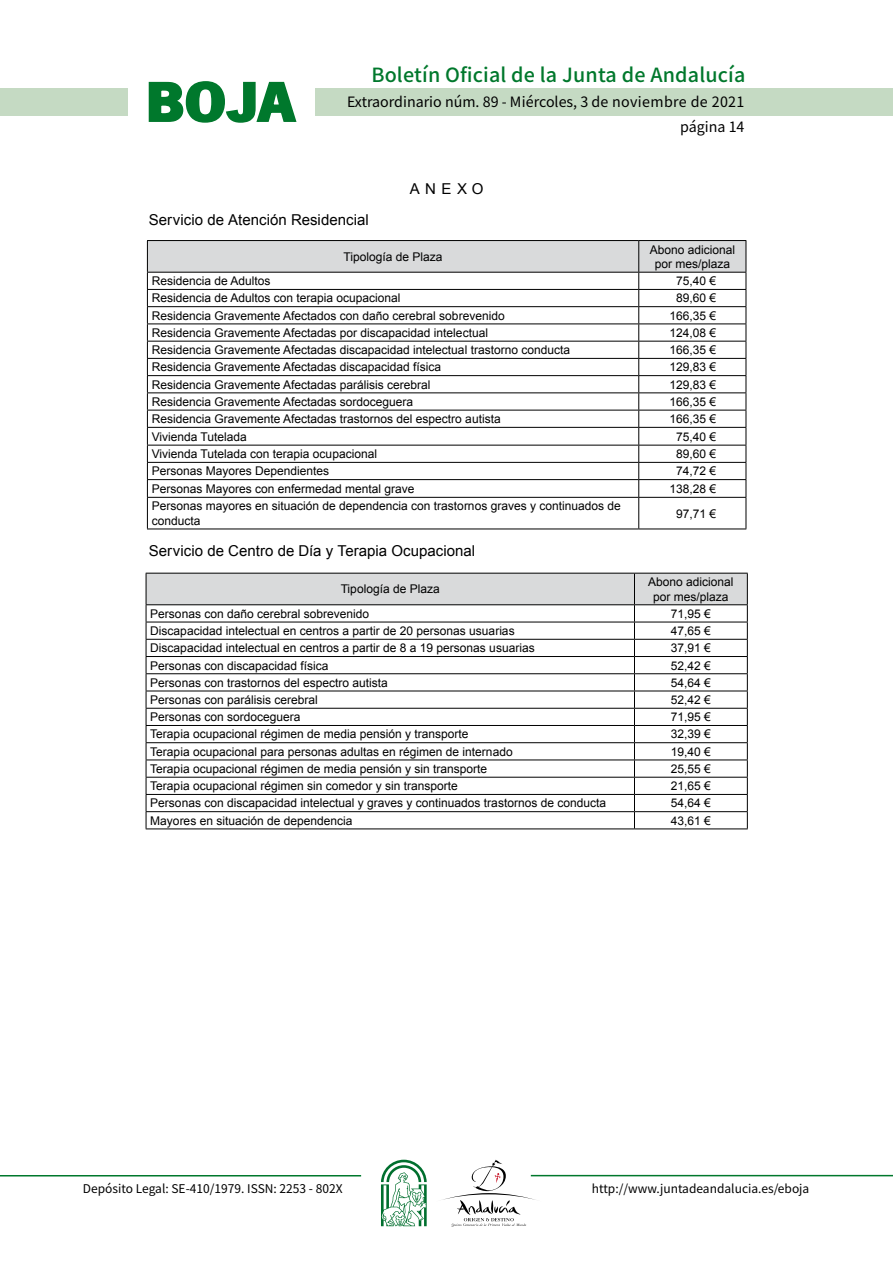
<style>
.page{position:relative;width:893px;height:1263px;background:#fff}
.page>*{position:absolute;margin:0;border:0;box-sizing:border-box;transform-origin:0 0}
.t1{font:700 57.75px "News Got T";color:#00782c;scale:1.14 1}
.t2{font:500 19.5px "Noto Sans HK";letter-spacing:.01em;color:#00782c}
.t3{font:15px "Arial";color:#000}
.t4{font:14.25px/24.5px "Noto Sans HK";color:#000;text-align:right}
.t5{font:12px/14.4px "Arial";color:#000;text-align:center}
.t6{font:12px "Noto Sans HK";color:#000}
</style>
<div class="page">
<div style="left:315px;top:88px;width:577px;height:28px;background:#c5dac3"></div>
<div style="left:0;top:88px;width:128px;height:28px;background:#c5dac3"></div>
<hr style="left:0;top:1175px;width:361px;height:2px;background:#00782c">
<hr style="left:531px;top:1175px;width:361px;height:1px;background:#00782c">
<svg style="left:148px;top:81px;width:149px;height:42px"></svg>
<svg style="left:442px;top:1160px;width:100px;height:67px"></svg>
<svg style="left:381px;top:1160px;width:45px;height:66px"></svg>
<hr style="left:147px;top:240px;width:491px;height:1px;background:#000">
<hr style="left:638px;top:240px;width:108px;height:1px;background:#000">
<svg style="left:147px;top:241px;width:599px;height:256px"></svg>
<hr style="left:147px;top:497px;width:491px;height:1px;background:#000">
<hr style="left:147px;top:498px;width:1px;height:31px;background:#000">
<hr style="left:638px;top:497px;width:108px;height:1px;background:#000">
<hr style="left:638px;top:498px;width:1px;height:31px;background:#000">
<hr style="left:745px;top:498px;width:1px;height:31px;background:#000">
<hr style="left:147px;top:529px;width:491px;height:1px;background:#000">
<hr style="left:638px;top:529px;width:108px;height:1px;background:#000">
<svg style="left:146px;top:573px;width:602px;height:256px"></svg>
<hr style="left:146px;top:829px;width:488px;height:1px;background:#000">
<hr style="left:634px;top:829px;width:113px;height:1px;background:#000">
<h1 class="t1" style="left:145px;top:68px;width:133px">BOJA</h1>
<h2 class="t2" style="left:371px;top:64px;width:375px">Boletín Oficial de la Junta de Andalucía</h2>
<p class="t4" style="left:347px;top:90px;width:399px">Extraordinario núm. 89 - Miércoles, 3 de noviembre de 2021 página 14</p>
<p class="t3" style="left:410px;top:179px;width:75px">ANEXO</p>
<p class="t3" style="left:149px;top:210px;width:221px">Servicio de Atención Residencial</p>
<p class="t5" style="left:343px;top:249px;width:100px">Tipología de Plaza</p>
<p class="t5" style="left:649px;top:242px;width:87px">Abono adicional por mes/plaza</p>
<p class="t5" style="left:152px;top:274px;width:120px">Residencia de Adultos</p>
<p class="t5" style="left:676px;top:274px;width:42px">75,40 €</p>
<p class="t5" style="left:152px;top:291px;width:250px">Residencia de Adultos con terapia ocupacional</p>
<p class="t5" style="left:676px;top:291px;width:42px">89,60 €</p>
<p class="t5" style="left:152px;top:308px;width:354px">Residencia Gravemente Afectados con daño cerebral sobrevenido</p>
<p class="t5" style="left:669px;top:308px;width:48px">166,35 €</p>
<p class="t5" style="left:152px;top:326px;width:338px">Residencia Gravemente Afectadas por discapacidad intelectual</p>
<p class="t5" style="left:669px;top:326px;width:48px">124,08 €</p>
<p class="t5" style="left:152px;top:343px;width:420px">Residencia Gravemente Afectadas discapacidad intelectual trastorno conducta</p>
<p class="t5" style="left:669px;top:343px;width:48px">166,35 €</p>
<p class="t5" style="left:152px;top:360px;width:291px">Residencia Gravemente Afectadas discapacidad física</p>
<p class="t5" style="left:669px;top:360px;width:48px">129,83 €</p>
<p class="t5" style="left:152px;top:377px;width:280px">Residencia Gravemente Afectadas parálisis cerebral</p>
<p class="t5" style="left:669px;top:377px;width:48px">129,83 €</p>
<p class="t5" style="left:152px;top:395px;width:263px">Residencia Gravemente Afectadas sordoceguera</p>
<p class="t5" style="left:669px;top:395px;width:48px">166,35 €</p>
<p class="t5" style="left:152px;top:412px;width:350px">Residencia Gravemente Afectadas trastornos del espectro autista</p>
<p class="t5" style="left:669px;top:412px;width:48px">166,35 €</p>
<p class="t5" style="left:152px;top:429px;width:97px">Vivienda Tutelada</p>
<p class="t5" style="left:676px;top:429px;width:42px">75,40 €</p>
<p class="t5" style="left:152px;top:447px;width:227px">Vivienda Tutelada con terapia ocupacional</p>
<p class="t5" style="left:676px;top:447px;width:42px">89,60 €</p>
<p class="t5" style="left:152px;top:464px;width:179px">Personas Mayores Dependientes</p>
<p class="t5" style="left:676px;top:464px;width:42px">74,72 €</p>
<p class="t5" style="left:152px;top:482px;width:264px">Personas Mayores con enfermedad mental grave</p>
<p class="t5" style="left:669px;top:482px;width:48px">138,28 €</p>
<p class="t5" style="left:152px;top:499px;width:470px;text-align:left">Personas mayores en situación de dependencia con trastornos graves y continuados de conducta</p>
<p class="t5" style="left:676px;top:506px;width:42px">97,71 €</p>
<p class="t3" style="left:149px;top:541px;width:328px">Servicio de Centro de Día y Terapia Ocupacional</p>
<p class="t5" style="left:341px;top:582px;width:100px">Tipología de Plaza</p>
<p class="t5" style="left:648px;top:575px;width:87px">Abono adicional por mes/plaza</p>
<p class="t5" style="left:150px;top:607px;width:220px">Personas con daño cerebral sobrevenido</p>
<p class="t5" style="left:671px;top:607px;width:42px">71,95 €</p>
<p class="t5" style="left:150px;top:624px;width:366px">Discapacidad intelectual en centros a partir de 20 personas usuarias</p>
<p class="t5" style="left:671px;top:624px;width:42px">47,65 €</p>
<p class="t5" style="left:150px;top:641px;width:386px">Discapacidad intelectual en centros a partir de 8 a 19 personas usuarias</p>
<p class="t5" style="left:671px;top:641px;width:42px">37,91 €</p>
<p class="t5" style="left:150px;top:658px;width:180px">Personas con discapacidad física</p>
<p class="t5" style="left:671px;top:658px;width:42px">52,42 €</p>
<p class="t5" style="left:150px;top:675px;width:239px">Personas con trastornos del espectro autista</p>
<p class="t5" style="left:671px;top:675px;width:42px">54,64 €</p>
<p class="t5" style="left:150px;top:693px;width:169px">Personas con parálisis cerebral</p>
<p class="t5" style="left:671px;top:693px;width:42px">52,42 €</p>
<p class="t5" style="left:150px;top:710px;width:152px">Personas con sordoceguera</p>
<p class="t5" style="left:671px;top:710px;width:42px">71,95 €</p>
<p class="t5" style="left:150px;top:727px;width:320px">Terapia ocupacional régimen de media pensión y transporte</p>
<p class="t5" style="left:671px;top:727px;width:42px">32,39 €</p>
<p class="t5" style="left:150px;top:744px;width:364px">Terapia ocupacional para personas adultas en régimen de internado</p>
<p class="t5" style="left:671px;top:744px;width:42px">19,40 €</p>
<p class="t5" style="left:150px;top:762px;width:338px">Terapia ocupacional régimen de media pensión y sin transporte</p>
<p class="t5" style="left:671px;top:762px;width:42px">25,55 €</p>
<p class="t5" style="left:150px;top:779px;width:309px">Terapia ocupacional régimen sin comedor y sin transporte</p>
<p class="t5" style="left:671px;top:779px;width:42px">21,65 €</p>
<p class="t5" style="left:150px;top:796px;width:457px">Personas con discapacidad intelectual y graves y continuados trastornos de conducta</p>
<p class="t5" style="left:671px;top:796px;width:42px">54,64 €</p>
<p class="t5" style="left:150px;top:813px;width:204px">Mayores en situación de dependencia</p>
<p class="t5" style="left:671px;top:813px;width:42px">43,61 €</p>
<p class="t6" style="left:83px;top:1181px;width:261px">Depósito Legal: SE-410/1979. ISSN: 2253 - 802X</p>
<p class="t6" style="left:592px;top:1181px;width:219px">http://www.juntadeandalucia.es/eboja</p>
</div>
